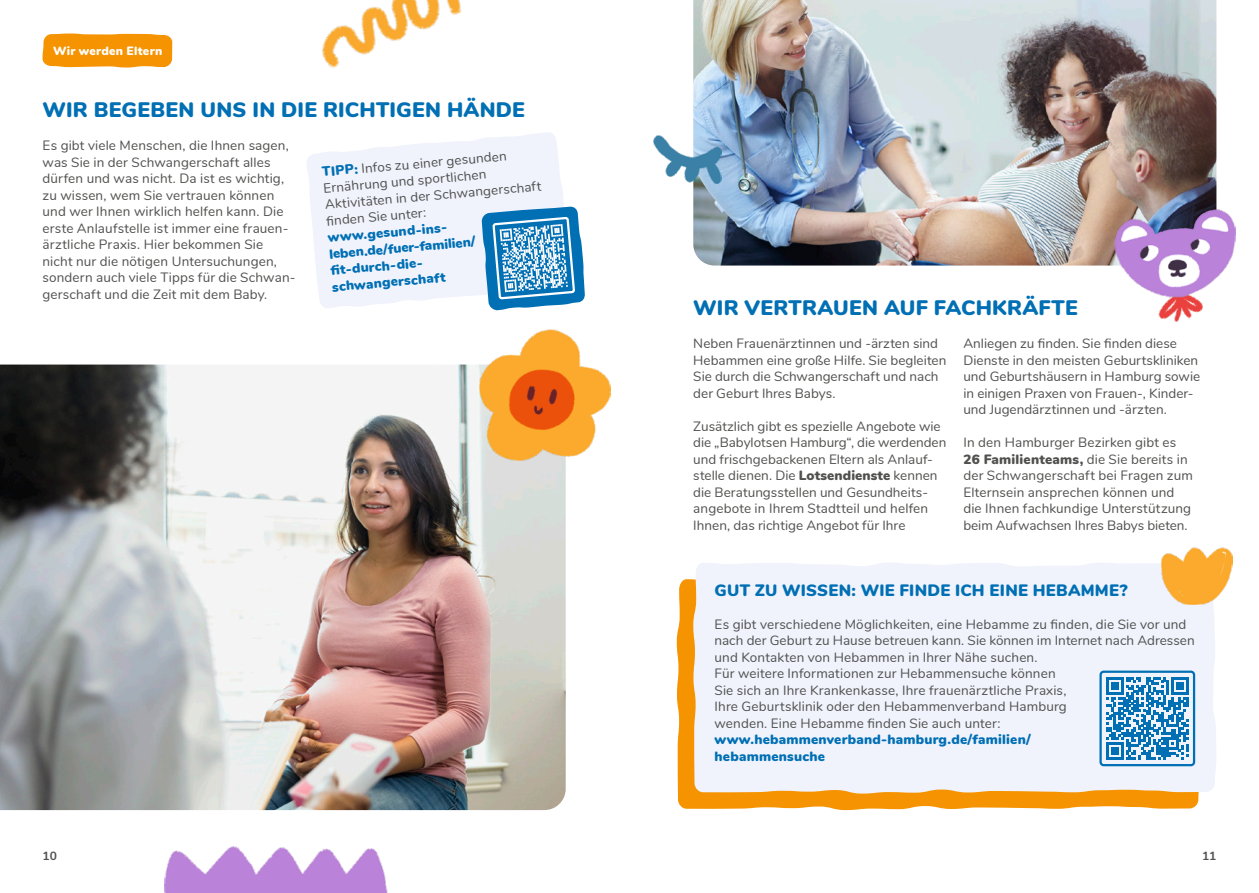
<style>
.page{position:relative;width:1259px;height:893px;background:#fff}
.page>*{position:absolute;margin:0;border:0;box-sizing:border-box;transform-origin:0 0}
.t1{font:900 21px "Nunito";letter-spacing:.015em;color:#006fb4}
.t2{font:900 16.5px "Nunito";letter-spacing:.02em;color:#006fb4}
.t3{font:13.5px/16.5px "Nunito";letter-spacing:.01em;color:#50504f}
.t4{font:900 13.5px/16.5px "Nunito";letter-spacing:.015em;color:#006fb4}
.t5{font:900 12px "Nunito";letter-spacing:.025em;color:#fff}
.t6{font:700 12px "Nunito";color:#50504f}
.s1{font-weight:900;color:#006fb4}
.s2{font-weight:900}
</style>
<div class="page">
<img style="left:693px;top:0;width:523px;height:266px">
<img style="left:0;top:365px;width:566px;height:445px">
<svg style="left:677px;top:579px;width:522px;height:231px;background:#f6a020"></svg>
<div style="left:693px;top:563px;width:523px;height:231px;background:#f0f3fc"></div>
<img style="left:165px;top:846px;width:222px;height:47px">
<img style="left:479px;top:330px;width:131px;height:131px">
<img style="left:1114px;top:208px;width:122px;height:113px">
<img style="left:1161px;top:547px;width:71px;height:57px">
<img style="left:654px;top:135px;width:67px;height:49px">
<img style="left:322px;top:0;width:140px;height:69px">
<svg style="left:307px;top:132px;width:257px;height:176px;fill:#f0f3fc"></svg>
<svg style="left:1106px;top:677px;width:82px;height:82px"></svg>
<div style="left:1099px;top:671px;width:96px;height:95px;border:2px solid #006fb4;border-radius:3px"></div>
<svg style="left:481px;top:206px;width:104px;height:105px"></svg>
<svg style="left:43px;top:34px;width:129px;height:34px;background:#f5990f"></svg>
<p class="t5" style="left:53px;top:42px;width:111px">Wir werden Eltern</p>
<h1 class="t1" style="left:43px;top:94px;width:484px">WIR BEGEBEN UNS IN DIE RICHTIGEN HÄNDE</h1>
<p class="t3" style="left:321px;top:163px;width:219px;rotate:-5deg"><span class="s1">TIPP:</span> Infos zu einer gesunden<br>Ernährung und sportlichen<br>Aktivitäten in der Schwangerschaft fi nden Sie unter:</p>
<p class="t4" style="left:327px;top:229px;width:148px;rotate:-5deg">www.gesund-ins&shy;leben.de/fuer-familien/ fi t-durch-die&shy;schwangerschaft</p>
<p class="t3" style="left:43px;top:136px;width:254px">Es gibt viele Menschen, die Ihnen sagen, was Sie in der Schwangerschaft alles dürfen und was nicht. Da ist es wichtig, zu wissen, wem Sie vertrauen können und wer Ihnen wirklich helfen kann. Die erste Anlaufstelle ist immer eine frauen&shy;ärztliche Praxis. Hier bekommen Sie nicht nur die nötigen Untersuchungen, sondern auch viele Tipps für die Schwan&shy;gerschaft und die Zeit mit dem Baby.</p>
<h1 class="t1" style="left:693px;top:292px;width:386px">WIR VERTRAUEN AUF FACHKRÄFTE</h1>
<p class="t3" style="left:693px;top:334px;width:254px">Neben Frauenärztinnen und -ärzten sind Hebammen eine große Hilfe. Sie begleiten Sie durch die Schwangerschaft und nach der Geburt Ihres Babys.</p>
<p class="t3" style="left:693px;top:417px;width:254px">Zusätzlich gibt es spezielle Angebote wie die „Babylotsen Hamburg“, die werdenden und frischgebackenen Eltern als Anlauf&shy;stelle dienen. Die <span class="s2">Lotsendienste</span> kennen die Beratungsstellen und Gesundheits&shy;angebote in Ihrem Stadtteil und helfen Ihnen, das richtige Angebot für Ihre</p>
<p class="t3" style="left:963px;top:334px;width:238px">Anliegen zu finden. Sie finden diese Dienste in den meisten Geburtskliniken und Geburtshäusern in Hamburg sowie in einigen Praxen von Frauen-, Kinder&shy;und Jugendärztinnen und -ärzten.</p>
<p class="t3" style="left:963px;top:433px;width:231px">In den Hamburger Bezirken gibt es <span class="s2">26 Familienteams,</span> die Sie bereits in der Schwangerschaft bei Fragen zum Elternsein ansprechen können und die Ihnen fachkundige Unterstützung beim Aufwachsen Ihres Babys bieten.</p>
<p class="t2" style="left:714px;top:578px;width:414px">GUT ZU WISSEN: WIE FINDE ICH EINE HEBAMME?</p>
<p class="t3" style="left:714px;top:615px;width:482px">Es gibt verschiedene Möglichkeiten, eine Hebamme zu finden, die Sie vor und nach der Geburt zu Hause betreuen kann. Sie können im Internet nach Adressen und Kontakten von Hebammen in Ihrer Nähe suchen.<br>Für weitere Informationen zur Hebammensuche können<br>Sie sich an Ihre Krankenkasse, Ihre frauenärztliche Praxis,<br>Ihre Geburtsklinik oder den Hebammenverband Hamburg<br>wenden. Eine Hebamme finden Sie auch unter:</p>
<p class="t4" style="left:714px;top:730px;width:318px">www.hebammenverband-hamburg.de/familien/ hebammensuche</p>
<p class="t6" style="left:43px;top:847px;width:16px">10</p>
<p class="t6" style="left:1202px;top:847px;width:16px">11</p>
</div>
